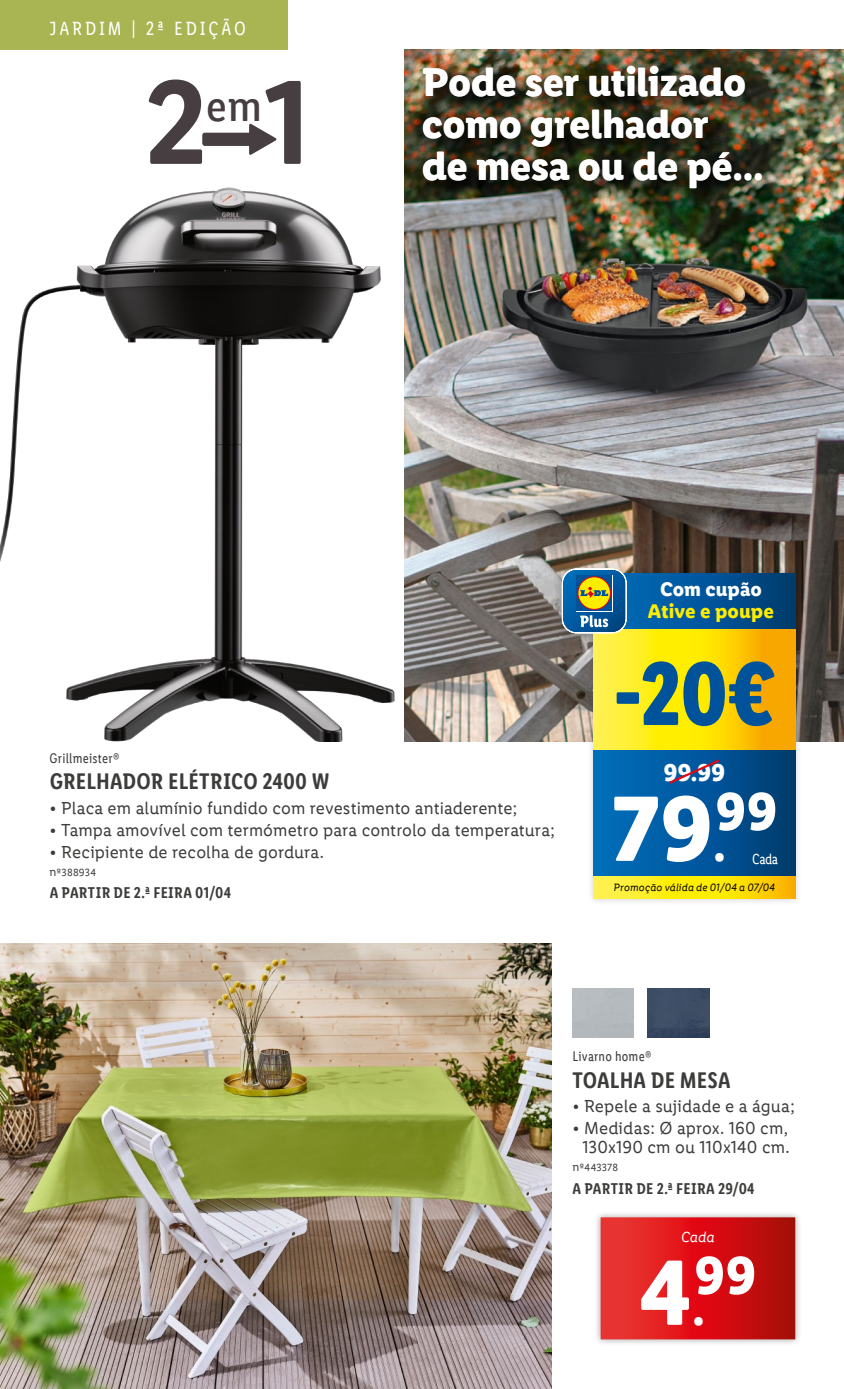
<style>
.page{position:relative;width:844px;height:1389px;background:#fff}
.page>*{position:absolute;margin:0;border:0;box-sizing:border-box;transform-origin:0 0}
.t1{font:600 120.23px "Lidl Font Pro";color:#463e41}
.t2{font:700 93.1px "Lidl Font Pro";color:#fff}
.t3{font:700 90.65px "Lidl Font Cond Pro";color:#00539b}
.t4{font:700 54.07px "Lidl Font Pro";color:#fff}
.t5{font:44.1px "Lidl Font Cond Pro";color:#463e41;scale:1.11 1}
.t6{font:700 40.25px/42px "Lidl Font Pro";letter-spacing:-.015em;color:#fff}
.t7{font:700 24.5px "Lidl Font Pro";color:#fff}
.t8{font:600 22.75px "Lidl Font Cond Pro";letter-spacing:.005em;color:#3c3c3b}
.t9{font:700 19.95px "Lidl Font Pro";color:#ffed00}
.t10{font:700 19.95px "Lidl Font Pro";color:#fff}
.t11{font:19.25px "Lidl Font Cond Pro";letter-spacing:.14em;color:#fff}
.t12{font:17.5px/19.2px "Lidl Font Pro";letter-spacing:.005em;color:#3c3c3b;text-align:center}
.t13{font:600 15.75px "Lidl Font Cond Pro";letter-spacing:.02em;color:#3c3c3b}
.t14{font:italic 14.7px "Lidl Font Pro";color:#fff}
.t15{font:14.7px "Lidl Font Cond Pro";color:#fff}
.t16{font:14px "Lidl Font Cond Pro";letter-spacing:.015em;color:#3c3c3b}
.t17{font:italic 10.67px "Lidl Font Pro";letter-spacing:.01em;color:#000}
.t18{font:10.5px "Lidl Font Pro";letter-spacing:.015em;color:#3c3c3b}
.s1{font-size:12.25px}
.s2{font-size:46.55px}
</style>
<div class="page">
<div style="left:0;top:0;width:288px;height:50px;background:#a8b552"></div>
<img style="left:404px;top:50px;width:439px;height:691px">
<div style="left:414px;top:57px;width:370px;height:153px;background:#000;opacity:.75"></div>
<img style="left:0;top:187px;width:395px;height:554px">
<svg style="left:202px;top:123px;width:75px;height:32px"></svg>
<img style="left:0;top:944px;width:551px;height:445px">
<div style="left:594px;top:1211px;width:207px;height:135px;background:#000;opacity:.15"></div>
<svg style="left:600px;top:1217px;width:195px;height:122px;background:#d51b1d"></svg>
<img style="left:647px;top:988px;width:61px;height:50px">
<div style="left:554px;top:561px;width:248px;height:345px;background:#000;opacity:.2"></div>
<svg style="left:593px;top:876px;width:202px;height:22px;background:#fee313"></svg>
<svg style="left:627px;top:574px;width:168px;height:55px;background:#005294"></svg>
<svg style="left:593px;top:629px;width:202px;height:122px;background:#fbd811"></svg>
<svg style="left:593px;top:751px;width:202px;height:125px;background:#015699"></svg>
<svg style="left:561px;top:568px;width:66px;height:66px;background:#5b878c"></svg>
<p class="t11" style="left:50px;top:17px;width:198px">JARDIM | 2ª EDIÇÃO</p>
<h1 class="t1" style="left:144px;top:55px;width:66px">2</h1>
<h1 class="t1" style="left:264px;top:55px;width:48px">1</h1>
<h3 class="t5" style="left:206px;top:80px;width:52px">em</h3>
<h3 class="t6" style="left:422px;top:61px;width:326px">Pode ser utilizado como grelhador</h3>
<h3 class="t6" style="left:422px;top:144px;width:343px">de mesa ou de pé...</h3>
<p class="t10" style="left:660px;top:577px;width:103px">Com cupão</p>
<p class="t9" style="left:647px;top:598px;width:128px">Ative e poupe</p>
<h3 class="t3" style="left:612px;top:639px;width:166px">-20€</h3>
<p class="t16" style="left:50px;top:750px;width:71px">Grillmeister®</p>
<h3 class="t8" style="left:50px;top:768px;width:281px">GRELHADOR ELÉTRICO 2400 W</h3>
<p class="t12" style="left:50px;top:798px;width:469px">• Placa em alumínio fundido com revestimento antiaderente;</p>
<p class="t12" style="left:50px;top:820px;width:507px">• Tampa amovível com termómetro para controlo da temperatura;</p>
<p class="t12" style="left:50px;top:843px;width:276px">• Recipiente de recolha de gordura.</p>
<p class="t18" style="left:50px;top:866px;width:48px"><span class="s1">n</span>º388934</p>
<p class="t13" style="left:50px;top:883px;width:183px">A PARTIR DE 2.ª FEIRA 01/04</p>
<h3 class="t7" style="left:663px;top:758px;width:63px">99.99</h3>
<h3 class="t4" style="left:714px;top:778px;width:64px">99</h3>
<h2 class="t2" style="left:611px;top:772px;width:116px">79<span class="s2">.</span></h2>
<p class="t15" style="left:752px;top:850px;width:28px">Cada</p>
<p class="t17" style="left:613px;top:881px;width:163px">Promoção válida de 01/04 a 07/04</p>
<p class="t16" style="left:572px;top:1049px;width:80px">Livarno home®</p>
<h3 class="t8" style="left:572px;top:1066px;width:159px">TOALHA DE MESA</h3>
<p class="t12" style="left:572px;top:1096px;width:224px">• Repele a sujidade e a água;</p>
<p class="t12" style="left:572px;top:1119px;width:219px">• Medidas: Ø aprox. 160 cm,<br>130x190 cm ou 110x140 cm.</p>
<p class="t18" style="left:572px;top:1162px;width:47px"><span class="s1">n</span>º443378</p>
<p class="t13" style="left:572px;top:1179px;width:184px">A PARTIR DE 2.ª FEIRA 29/04</p>
<p class="t14" style="left:681px;top:1229px;width:35px">Cada</p>
<h2 class="t2" style="left:639px;top:1236px;width:67px">4<span class="s2">.</span></h2>
<h3 class="t4" style="left:693px;top:1242px;width:64px">99</h3>
</div>
